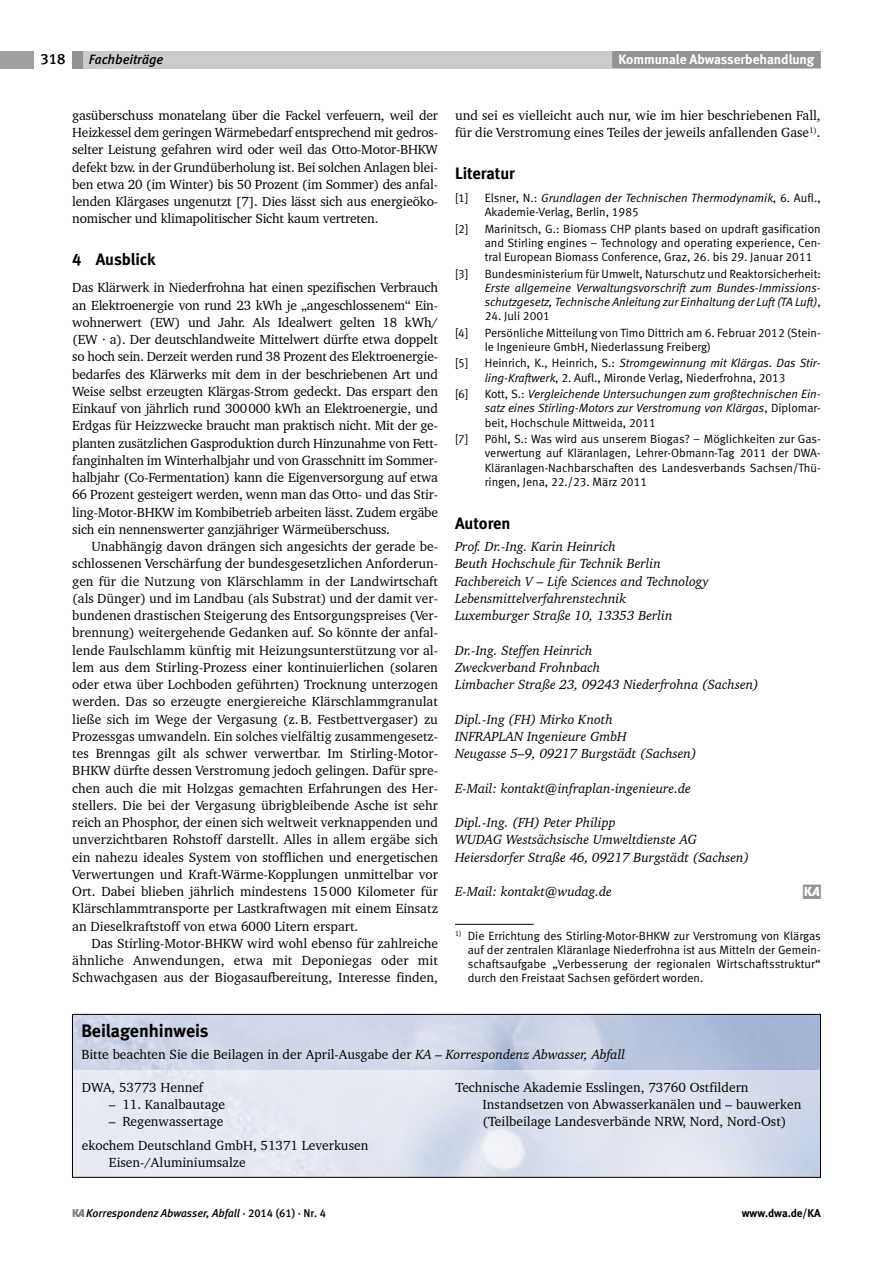
<style>
.page{position:relative;width:893px;height:1263px;background:#fff}
.page>*{position:absolute;margin:0;border:0;box-sizing:border-box;transform-origin:0 0}
.t1{font:18px "Meta Bold LF";color:#000}
.t2{font:16.5px "Meta Bold LF";color:#000}
.t3{font:15px "Meta Medium LF";color:#000}
.t4{font:13.5px/17.2px "Charter BT";color:#000;text-align:justify}
.t5{font:italic 13.5px/17.2px "Charter BT";color:#000}
.t6{font:13.5px "Meta Bold LF";color:#fff}
.t7{font:italic 13.5px "Meta Medium LF";color:#000}
.t8{font:13.5px "KAKW";color:#939393}
.t9{font:12px/14.2px "Meta Normal LF";color:#000}
.t10{font:italic 12px/14.2px "Meta Normal LF";color:#000}
.t11{font:italic 11.25px "Meta Medium LF";letter-spacing:-.005em;color:#000}
.t12{font:700 11.25px "Meta";color:#000}
.s1{font-style:italic}
.s2{font-style:normal}
.s3{font-family:"Meta";font-weight:900;font-style:normal;color:#7c7c7c}
.s4{font-family:"Meta";font-weight:900;color:#7c7c7c}
</style>
<div class="page">
<div style="left:72px;top:51px;width:11px;height:17px;background:#939393"></div>
<div style="left:106px;top:51px;width:715px;height:17px;background:#cbcbcb"></div>
<div style="left:612px;top:51px;width:209px;height:17px;background:#939393"></div>
<div style="left:0;top:51px;width:34px;height:17px;background:#9f9f9f"></div>
<div style="left:83px;top:51px;width:86px;height:17px;background:#cbcbcb"></div>
<hr style="left:455px;top:924px;width:79px;height:1px;background:#000">
<div style="left:72px;top:1014px;width:749px;height:164px;border:1px solid #000"></div>
<p class="t3" style="left:40px;top:50px;width:27px">318</p>
<p class="t7" style="left:89px;top:51px;width:76px">Fachbeiträge</p>
<p class="t6" style="left:619px;top:51px;width:197px">Kommunale Abwasserbehandlung</p>
<p class="t4" style="left:72px;top:106px;width:367px">gasüberschuss monatelang über die Fackel verfeuern, weil der Heizkessel dem geringen Wärmebedarf entsprechend mit gedros&shy;selter Leistung gefahren wird oder weil das Otto-Motor-BHKW defekt bzw. in der Grundüberholung ist. Bei solchen Anlagen blei&shy;ben etwa 20 (im Winter) bis 50 Prozent (im Sommer) des anfal&shy;lenden Klärgases ungenutzt [7]. Dies lässt sich aus energieöko&shy;nomischer und klimapolitischer Sicht kaum vertreten.</p>
<p class="t2" style="left:72px;top:249px;width:85px">4 Ausblick</p>
<p class="t4" style="left:72px;top:279px;width:367px">Das Klärwerk in Niederfrohna hat einen spezifischen Verbrauch an Elektroenergie von rund 23 kWh je „angeschlossenem“ Ein&shy;wohnerwert (EW) und Jahr. Als Idealwert gelten 18 kWh/ (EW ∙ a). Der deutschlandweite Mittelwert dürfte etwa doppelt so hoch sein. Derzeit werden rund 38 Prozent des Elektroenergie&shy;bedarfes des Klärwerks mit dem in der beschriebenen Art und Weise selbst erzeugten Klärgas-Strom gedeckt. Das erspart den Einkauf von jährlich rund 300000 kWh an Elektroenergie, und Erdgas für Heizzwecke braucht man praktisch nicht. Mit der ge&shy;planten zusätzlichen Gasproduktion durch Hinzunahme von Fett&shy;fanginhalten im Winterhalbjahr und von Grasschnitt im Sommer&shy;halbjahr (Co-Fermentation) kann die Eigenversorgung auf etwa 66 Prozent gesteigert werden, wenn man das Otto- und das Stir&shy;ling-Motor-BHKW im Kombibetrieb arbeiten lässt. Zudem ergäbe sich ein nennenswerter ganzjähriger Wärmeüberschuss.</p>
<p class="t4" style="left:72px;top:538px;width:367px;text-indent:19px">Unabhängig davon drängen sich angesichts der gerade be&shy;schlossenen Verschärfung der bundesgesetzlichen Anforderun&shy;gen für die Nutzung von Klärschlamm in der Landwirtschaft (als Dünger) und im Landbau (als Substrat) und der damit ver&shy;bundenen drastischen Steigerung des Entsorgungspreises (Ver&shy;brennung) weitergehende Gedanken auf. So könnte der anfal&shy;lende Faulschlamm künftig mit Heizungsunterstützung vor al&shy;lem aus dem Stirling-Prozess einer kontinuierlichen (solaren oder etwa über Lochboden geführten) Trocknung unterzogen werden. Das so erzeugte energiereiche Klärschlammgranulat ließe sich im Wege der Vergasung (z. B. Festbettvergaser) zu Prozessgas umwandeln. Ein solches vielfältig zusammengesetz&shy;tes Brenngas gilt als schwer verwertbar. Im Stirling-Motor-BHKW dürfte dessen Verstromung jedoch gelingen. Dafür spre&shy;chen auch die mit Holzgas gemachten Erfahrungen des Her&shy;stellers. Die bei der Vergasung übrigbleibende Asche ist sehr reich an Phosphor, der einen sich weltweit verknappenden und unverzichtbaren Rohstoff darstellt. Alles in allem ergäbe sich ein nahezu ideales System von stofflichen und energetischen Verwertungen und Kraft-Wärme-Kopplungen unmittelbar vor Ort. Dabei blieben jährlich mindestens 15000 Kilometer für Klärschlammtransporte per Lastkraftwagen mit einem Einsatz an Dieselkraftstoff von etwa 6000 Litern erspart.</p>
<p class="t4" style="left:72px;top:934px;width:367px;text-indent:19px">Das Stirling-Motor-BHKW wird wohl ebenso für zahlreiche ähnliche Anwendungen, etwa mit Deponiegas oder mit Schwachgasen aus der Biogasaufbereitung, Interesse finden,</p>
<p class="t4" style="left:455px;top:106px;width:367px">und sei es vielleicht auch nur, wie im hier beschriebenen Fall, für die Verstromung eines Teiles der jeweils anfallenden Gase<sup>1)</sup>.</p>
<p class="t2" style="left:455px;top:163px;width:61px">Literatur</p>
<p class="t9" style="left:455px;top:191px;width:15px">[1]</p>
<p class="t9" style="left:485px;top:191px;width:337px">Elsner, N.: <span class="s1">Grundlagen der Technischen Thermodynamik</span>, 6. Aufl.,<br>Akademie-Verlag, Berlin, 1985</p>
<p class="t9" style="left:455px;top:221px;width:15px">[2]</p>
<p class="t9" style="left:485px;top:221px;width:337px;text-align:justify">Marinitsch, G.: Biomass CHP plants based on updraft gasification and Stirling engines – Technology and operating experience, Cen&shy;tral European Biomass Conference, Graz, 26. bis 29. Januar 2011</p>
<p class="t9" style="left:455px;top:266px;width:15px">[3]</p>
<p class="t9" style="left:485px;top:266px;width:338px">Bundesministerium für Umwelt, Naturschutz und Reaktorsicherheit:</p>
<p class="t10" style="left:485px;top:280px;width:337px">Erste allgemeine Verwaltungsvorschrift zum Bundes-Immissions&shy;schutzgesetz, Technische Anleitung zur Einhaltung der Luft (TA Luft)<span class="s2">,</span></p>
<p class="t9" style="left:485px;top:309px;width:67px">24. Juli 2001</p>
<p class="t9" style="left:455px;top:325px;width:15px">[4]</p>
<p class="t9" style="left:485px;top:325px;width:337px">Persönliche Mitteilung von Timo Dittrich am 6. Februar 2012 (Stein&shy;le Ingenieure GmbH, Niederlassung Freiberg)</p>
<p class="t9" style="left:455px;top:356px;width:15px">[5]</p>
<p class="t9" style="left:485px;top:356px;width:337px">Heinrich, K., Heinrich, S.: <span class="s1">Stromgewinnung mit Klärgas. Das Stir&shy;ling-Kraftwerk</span>, 2. Aufl., Mironde Verlag, Niederfrohna, 2013</p>
<p class="t9" style="left:455px;top:387px;width:15px">[6]</p>
<p class="t10" style="left:485px;top:387px;width:337px;text-align:justify"><span class="s2">Kott, S.:</span> Vergleichende Untersuchungen zum großtechnischen Ein&shy;satz eines Stirling-Motors zur Verstromung von Klärgas<span class="s2">, Diplomar&shy;beit, Hochschule Mittweida, 2011</span></p>
<p class="t9" style="left:455px;top:432px;width:15px">[7]</p>
<p class="t9" style="left:485px;top:432px;width:337px;text-align:justify">Pöhl, S.: Was wird aus unserem Biogas? – Möglichkeiten zur Gas&shy;verwertung auf Kläranlagen, Lehrer-Obmann-Tag 2011 der DWA-Kläranlagen-Nachbarschaften des Landesverbands Sachsen/Thü&shy;ringen, Jena, 22./23. März 2011</p>
<p class="t2" style="left:455px;top:514px;width:57px">Autoren</p>
<p class="t5" style="left:455px;top:537px;width:255px">Prof. Dr.-Ing. Karin Heinrich<br>Beuth Hochschule für Technik Berlin Fachbereich V – Life Sciences and Technology Lebensmittelverfahrenstechnik<br>Luxemburger Straße 10, 13353 Berlin</p>
<p class="t5" style="left:455px;top:641px;width:305px">Dr.-Ing. Steffen Heinrich<br>Zweckverband Frohnbach<br>Limbacher Straße 23, 09243 Niederfrohna (Sachsen)</p>
<p class="t5" style="left:455px;top:710px;width:243px">Dipl.-Ing (FH) Mirko Knoth<br>INFRAPLAN Ingenieure GmbH<br>Neugasse 5–9, 09217 Burgstädt (Sachsen)</p>
<p class="t5" style="left:455px;top:779px;width:237px">E-Mail: kontakt@infraplan-ingenieure.de</p>
<p class="t5" style="left:455px;top:813px;width:296px">Dipl.-Ing. (FH) Peter Philipp<br>WUDAG Westsächsische Umweltdienste AG<br>Heiersdorfer Straße 46, 09217 Burgstädt (Sachsen)</p>
<p class="t5" style="left:455px;top:882px;width:158px">E-Mail: kontakt@wudag.de</p>
<p class="t8" style="left:803px;top:885px;width:19px">A</p>
<p class="t9" style="left:468px;top:928px;width:355px;text-align:justify;text-indent:-13px"><sup>1)</sup> Die Errichtung des Stirling-Motor-BHKW zur Verstromung von Klärgas auf der zentralen Kläranlage Niederfrohna ist aus Mitteln der Gemein&shy;schaftsaufgabe „Verbesserung der regionalen Wirtschaftsstruktur“ durch den Freistaat Sachsen gefördert worden.</p>
<h1 class="t1" style="left:81px;top:1020px;width:129px">Beilagenhinweis</h1>
<p class="t4" style="left:81px;top:1045px;width:545px">Bitte beachten Sie die Beilagen in der April-Ausgabe der <span class="s1">KA – Korrespondenz Abwasser, Abfall</span></p>
<p class="t4" style="left:82px;top:1078px;width:123px">DWA, 53773 Hennef</p>
<p class="t4" style="left:109px;top:1095px;width:118px">– 11. Kanalbautage</p>
<p class="t4" style="left:82px;top:1109px;width:288px;line-height:23.7px;text-indent:27px">– Regenwassertage<br>ekochem Deutschland GmbH, 51371 Leverkusen</p>
<p class="t4" style="left:109px;top:1153px;width:138px">Eisen-/Aluminiumsalze</p>
<p class="t4" style="left:483px;top:1078px;width:320px;text-align:left;text-indent:-27px">Technische Akademie Esslingen, 73760 Ostfildern<br>Instandsetzen von Abwasserkanälen und – bauwerken (Teilbeilage Landesverbände NRW, Nord, Nord-Ost)</p>
<p class="t11" style="left:72px;top:1206px;width:255px"><span class="s3">K</span><span class="s4">A</span>Korrespondenz Abwasser, Abfall <span class="s2">· 2014 (61) · Nr. 4</span></p>
<p class="t12" style="left:742px;top:1206px;width:81px">www.dwa.de/KA</p>
</div>
